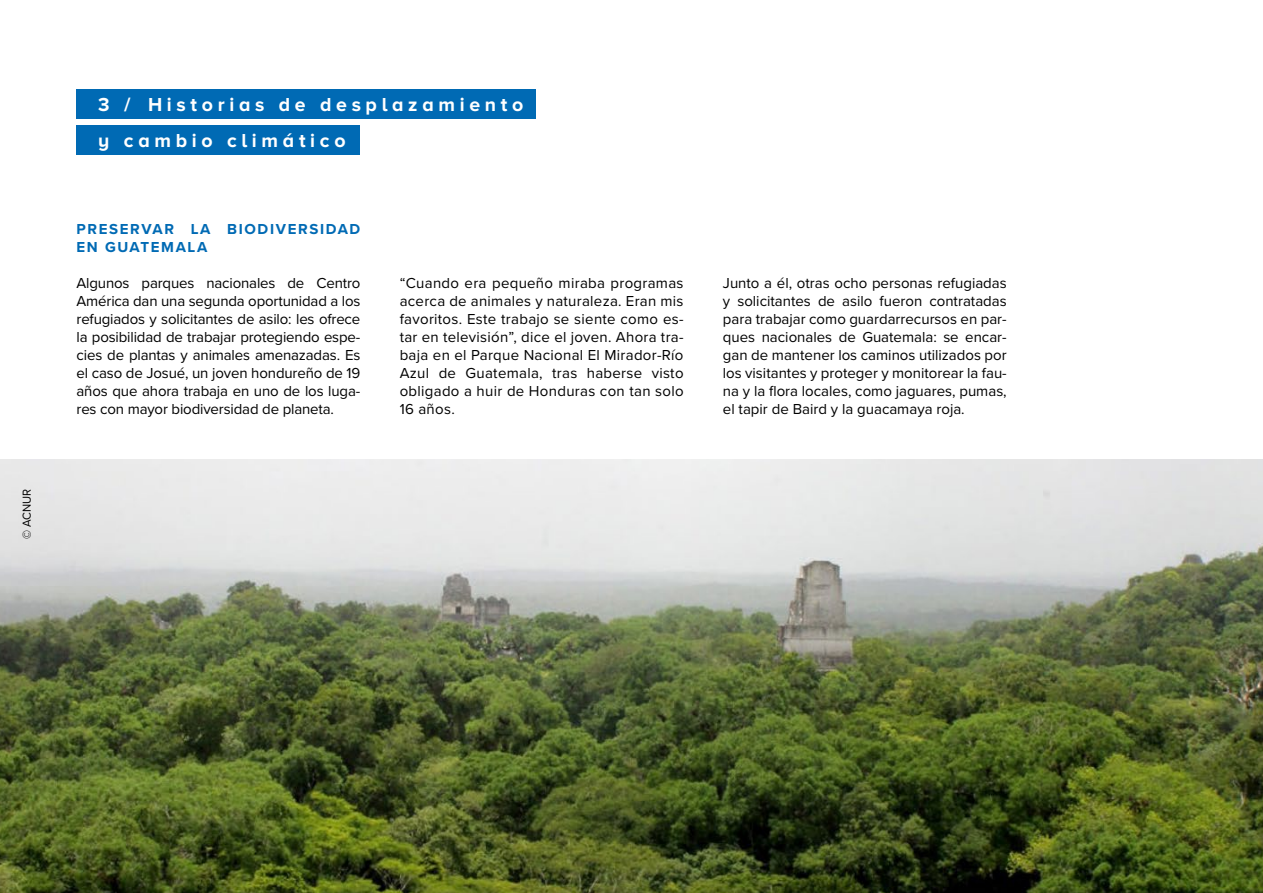
<style>
.page{position:relative;width:1263px;height:893px;background:#fff}
.page>*{position:absolute;margin:0;border:0;box-sizing:border-box;transform-origin:0 0}
.t1{font:700 19.5px/36px "Proxima Nova A";letter-spacing:.24em;color:#fff}
.t2{font:15px/18px "Proxima Nova";color:#000;text-align:justify}
.t3{font:700 15px/18px "Proxima Nova";letter-spacing:.11em;color:#006ab4}
.t4{font:12px "Proxima Nova";color:#000;scale:.96 1}
</style>
<div class="page">
<div style="left:77px;top:89px;width:459px;height:30px;background:#006ab4"></div>
<div style="left:77px;top:125px;width:283px;height:30px;background:#006ab4"></div>
<img style="left:0;top:459px;width:1263px;height:434px">
<p class="t4" style="left:18px;top:539px;width:54px;rotate:-90deg">© ACNUR</p>
<h1 class="t1" style="left:98px;top:86px;width:426px">3 / Historias de desplazamiento y cambio climático</h1>
<p class="t3" style="left:77px;top:220px;width:285px">PRESERVAR LA BIODIVERSIDAD<br>EN GUATEMALA</p>
<p class="t2" style="left:77px;top:273px;width:285px">Algunos parques nacionales de Centro América dan una segunda oportunidad a los refugiados y solicitantes de asilo: les ofrece la posibilidad de trabajar protegiendo espe&shy;cies de plantas y animales amenazadas. Es el caso de Josué, un joven hondureño de 19 años que ahora trabaja en uno de los luga&shy;res con mayor biodiversidad de planeta.</p>
<p class="t2" style="left:400px;top:273px;width:285px">“Cuando era pequeño miraba programas acerca de animales y naturaleza. Eran mis favoritos. Este trabajo se siente como es&shy;tar en televisión”, dice el joven. Ahora tra&shy;baja en el Parque Nacional El Mirador-Río Azul de Guatemala, tras haberse visto obligado a huir de Honduras con tan solo 16 años.</p>
<p class="t2" style="left:723px;top:273px;width:285px">Junto a él, otras ocho personas refugiadas y solicitantes de asilo fueron contratadas para trabajar como guardarrecursos en par&shy;ques nacionales de Guatemala: se encar&shy;gan de mantener los caminos utilizados por los visitantes y proteger y monitorear la fau&shy;na y la flora locales, como jaguares, pumas, el tapir de Baird y la guacamaya roja.</p>
</div>
